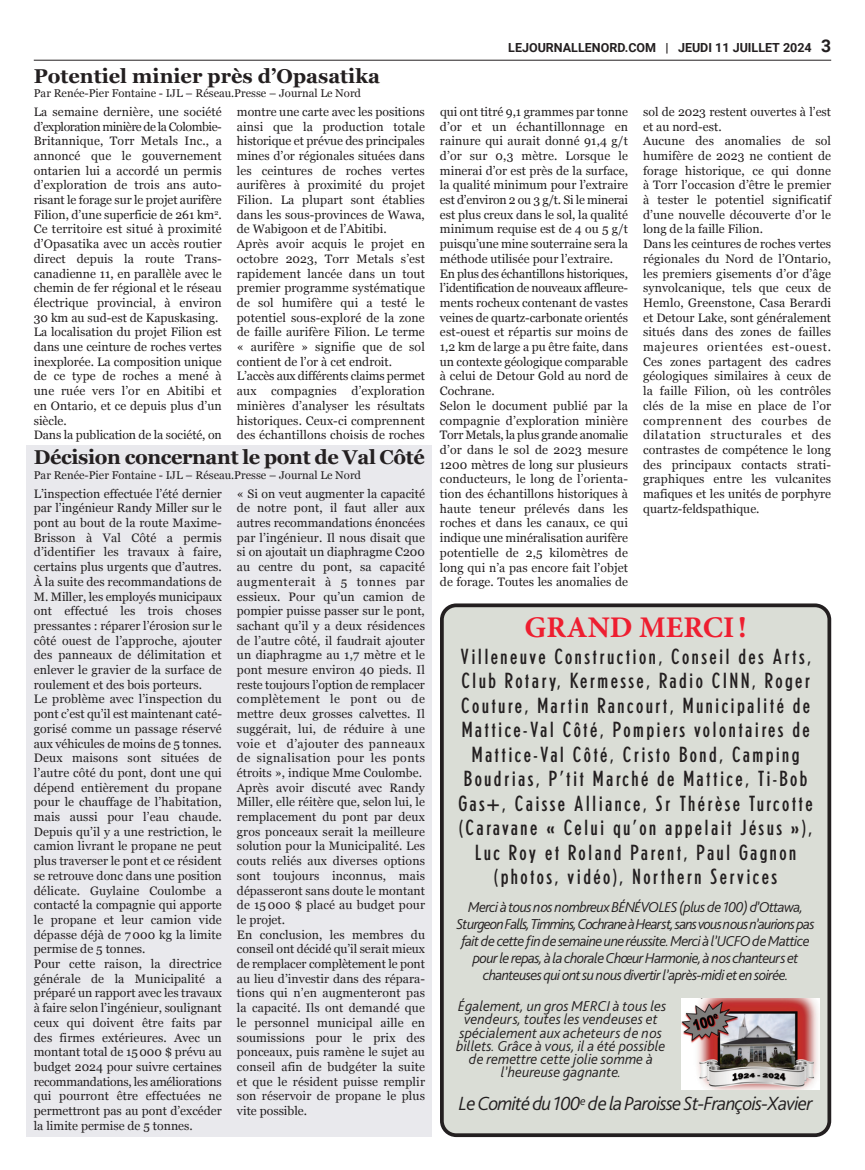
<style>
.page{position:relative;width:865px;height:1170px;background:#fff}
.page>*{position:absolute;margin:0;border:0;box-sizing:border-box;transform-origin:0 0}
.t1{font:700 30px "Minion Pro";color:#ee1e30}
.t2{font:300 condensed 21.25px/24.5px "AT Erbar";letter-spacing:.12em;color:#231f20;text-align:center}
.t3{font:italic 300 20px "Bliss Pro";letter-spacing:-.04em;color:#231f20}
.t4{font:700 20px "Georgia";letter-spacing:-.02em;color:#231f20}
.t5{font:700 20px "Georgia";color:#231f20}
.t6{font:italic 300 15px/17px "Bliss Pro";letter-spacing:-.04em;color:#231f20;text-align:center}
.t7{font:italic 300 15px/13.2px "Bliss Pro";color:#231f20;text-align:center}
.t8{font:700 12.5px "Roboto";color:#231f20}
.t9{font:12.25px/14.8px "Georgia";color:#231f20;text-align:justify}
.t10{font:11.25px "Georgia";color:#231f20}
.s1{font-size:17.5px}
</style>
<div class="page">
<div style="left:26px;top:445px;width:406px;height:692px;background:#e9e9ed"></div>
<hr style="left:34px;top:60px;width:796px;height:1px;background:#231f20">
<div style="left:440px;top:603px;width:390px;height:534px;background:#daddd6"></div>
<img style="left:681px;top:998px;width:138px;height:92px">
<p class="t5" style="left:34px;top:64px;width:347px">Potentiel minier près d’Opasatika</p>
<p class="t10" style="left:34px;top:87px;width:328px">Par Renée-Pier Fontaine - IJL – Réseau.Presse – Journal Le Nord</p>
<p class="t9" style="left:34px;top:104px;width:189px">La semaine dernière, une société d’exploration minière de la Colombie-Britannique, Torr Metals Inc., a annoncé que le gouvernement ontarien lui a accordé un permis d’exploration de trois ans auto&shy;risant le forage sur le projet aurifère Filion, d’une superficie de 261 km<sup>2</sup>.<br>Ce territoire est situé à proximité d’Opasatika avec un accès routier direct depuis la route Trans&shy;canadienne 11, en parallèle avec le chemin de fer régional et le réseau électrique provincial, à environ 30 km au sud-est de Kapuskasing.</p>
<p class="t9" style="left:34px;top:325px;width:189px">La localisation du projet Filion est dans une ceinture de roches vertes inexplorée. La composition unique de ce type de roches a mené à une ruée vers l’or en Abitibi et en Ontario, et ce depuis plus d’un siècle.</p>
<p class="t9" style="left:34px;top:428px;width:189px">Dans la publication de la société, on</p>
<p class="t9" style="left:237px;top:104px;width:189px">montre une carte avec les positions ainsi que la production totale historique et prévue des principales mines d’or régionales situées dans les ceintures de roches vertes aurifères à proximité du projet Filion. La plupart sont établies dans les sous-provinces de Wawa, de Wabigoon et de l’Abitibi.</p>
<p class="t9" style="left:237px;top:236px;width:189px">Après avoir acquis le projet en octobre 2023, Torr Metals s’est rapidement lancée dans un tout premier programme systématique de sol humifère qui a testé le potentiel sous-exploré de la zone de faille aurifère Filion. Le terme « aurifère » signifie que de sol contient de l’or à cet endroit.</p>
<p class="t9" style="left:237px;top:369px;width:189px">L’accès aux différents claims permet aux compagnies d’exploration minières d’analyser les résultats historiques. Ceux-ci comprennent des échantillons choisis de roches</p>
<p class="t4" style="left:34px;top:446px;width:392px">Décision concernant le pont de Val Côté</p>
<p class="t10" style="left:34px;top:469px;width:328px">Par Renée-Pier Fontaine - IJL – Réseau.Presse – Journal Le Nord</p>
<p class="t9" style="left:34px;top:486px;width:189px">L’inspection effectuée l’été dernier par l’ingénieur Randy Miller sur le pont au bout de la route Maxime-Brisson à Val Côté a permis d’identifier les travaux à faire, certains plus urgents que d’autres.<br>À la suite des recommandations de M. Miller, les employés municipaux ont effectué les trois choses pressantes : réparer l’érosion sur le côté ouest de l’approche, ajouter des panneaux de délimitation et enlever le gravier de la surface de roulement et des bois porteurs.</p>
<p class="t9" style="left:34px;top:692px;width:189px">Le problème avec l’inspection du pont c’est qu’il est maintenant caté&shy;gorisé comme un passage réservé aux véhicules de moins de 5 tonnes.<br>Deux maisons sont situées de l’autre côté du pont, dont une qui dépend entièrement du propane pour le chauffage de l’habitation, mais aussi pour l’eau chaude.<br>Depuis qu’il y a une restriction, le camion livrant le propane ne peut plus traverser le pont et ce résident se retrouve donc dans une position délicate. Guylaine Coulombe a contacté la compagnie qui apporte le propane et leur camion vide dépasse déjà de 7 000 kg la limite permise de 5 tonnes.</p>
<p class="t9" style="left:34px;top:956px;width:189px">Pour cette raison, la directrice générale de la Municipalité a préparé un rapport avec les travaux à faire selon l’ingénieur, soulignant ceux qui doivent être faits par des firmes extérieures. Avec un montant total de 15 000 $ prévu au budget 2024 pour suivre certaines recommandations, les améliorations qui pourront être effectuées ne permettront pas au pont d’excéder la limite permise de 5 tonnes.</p>
<p class="t9" style="left:237px;top:486px;width:189px">« Si on veut augmenter la capacité de notre pont, il faut aller aux autres recommandations énoncées par l’ingénieur. Il nous disait que si on ajoutait un diaphragme C200 au centre du pont, sa capacité augmenterait à 5 tonnes par essieux. Pour qu’un camion de pompier puisse passer sur le pont, sachant qu’il y a deux résidences de l’autre côté, il faudrait ajouter un diaphragme au 1,7 mètre et le pont mesure environ 40 pieds. Il reste toujours l’option de remplacer complètement le pont ou de mettre deux grosses calvettes. Il suggérait, lui, de réduire à une voie et d’ajouter des panneaux de signalisation pour les ponts étroits », indique Mme Coulombe.</p>
<p class="t9" style="left:237px;top:780px;width:189px">Après avoir discuté avec Randy Miller, elle réitère que, selon lui, le remplacement du pont par deux gros ponceaux serait la meilleure solution pour la Municipalité. Les couts reliés aux diverses options sont toujours inconnus, mais dépasseront sans doute le montant de 15 000 $ placé au budget pour le projet.</p>
<p class="t9" style="left:237px;top:927px;width:189px">En conclusion, les membres du conseil ont décidé qu’il serait mieux de remplacer complètement le pont au lieu d’investir dans des répara&shy;tions qui n’en augmenteront pas la capacité. Ils ont demandé que le personnel municipal aille en soumissions pour le prix des ponceaux, puis ramène le sujet au conseil afin de budgéter la suite et que le résident puisse remplir son réservoir de propane le plus vite possible.</p>
<p class="t8" style="left:508px;top:41px;width:324px">LEJOURNALLENORD.COM | JEUDI 11 JUILLET 2024 <span class="s1">3</span></p>
<p class="t9" style="left:439px;top:104px;width:189px">qui ont titré 9,1 grammes par tonne d’or et un échantillonnage en rainure qui aurait donné 91,4 g/t d’or sur 0,3 mètre. Lorsque le minerai d’or est près de la surface, la qualité minimum pour l’extraire est d’environ 2 ou 3 g/t. Si le minerai est plus creux dans le sol, la qualité minimum requise est de 4 ou 5 g/t puisqu’une mine souterraine sera la méthode utilisée pour l’extraire.</p>
<p class="t9" style="left:439px;top:266px;width:189px">En plus des échantillons historiques, l’identification de nouveaux affleure&shy;ments rocheux contenant de vastes veines de quartz-carbonate orientés est-ouest et répartis sur moins de 1,2 km de large a pu être faite, dans un contexte géologique comparable à celui de Detour Gold au nord de Cochrane.</p>
<p class="t9" style="left:439px;top:398px;width:189px">Selon le document publié par la compagnie d’exploration minière Torr Metals, la plus grande anomalie d’or dans le sol de 2023 mesure 1200 mètres de long sur plusieurs conducteurs, le long de l’orienta&shy;tion des échantillons historiques à haute teneur prélevés dans les roches et dans les canaux, ce qui indique une minéralisation aurifère potentielle de 2,5 kilomètres de long qui n’a pas encore fait l’objet de forage. Toutes les anomalies de</p>
<p class="t9" style="left:642px;top:104px;width:189px">sol de 2023 restent ouvertes à l’est et au nord-est.</p>
<p class="t9" style="left:642px;top:134px;width:189px">Aucune des anomalies de sol humifère de 2023 ne contient de forage historique, ce qui donne à Torr l’occasion d’être le premier à tester le potentiel significatif d’une nouvelle découverte d’or le long de la faille Filion.</p>
<p class="t9" style="left:642px;top:236px;width:189px">Dans les ceintures de roches vertes régionales du Nord de l’Ontario, les premiers gisements d’or d’âge synvolcanique, tels que ceux de Hemlo, Greenstone, Casa Berardi et Detour Lake, sont généralement situés dans des zones de failles majeures orientées est-ouest.<br>Ces zones partagent des cadres géologiques similaires à ceux de la faille Filion, où les contrôles clés de la mise en place de l’or comprennent des courbes de dilatation structurales et des contrastes de compétence le long des principaux contacts strati&shy;graphiques entre les vulcanites mafiques et les unités de porphyre quartz-feldspathique.</p>
<p class="t1" style="left:524px;top:609px;width:223px">GRAND MERCI !</p>
<p class="t2" style="left:458px;top:645px;width:355px">Villeneuve Construction, Conseil des Arts, Club Rotary, Kermesse, Radio CINN, Roger Couture, Martin Rancourt, Municipalité de Mattice-Val Côté, Pompiers volontaires de Mattice-Val Côté, Cristo Bond, Camping Boudrias, P’tit Marché de Mattice, Ti-Bob Gas+, Caisse Alliance, Sr Thérèse Turcotte (Caravane « Celui qu’on appelait Jésus »), Luc Roy et Roland Parent, Paul Gagnon (photos, vidéo), Northern Services</p>
<p class="t6" style="left:456px;top:900px;width:359px">Merci à tous nos nombreux BÉNÉVOLES (plus de 100) d’Ottawa, Sturgeon Falls, Timmins, Cochrane à Hearst, sans vous nous n’aurions pas fait de cette fin de semaine une réussite. Merci à l’UCFO de Mattice pour le repas, à la chorale Chœur Harmonie, à nos chanteurs et chanteuses qui ont su nous divertir l’après-midi et en soirée.</p>
<p class="t7" style="left:456px;top:1001px;width:211px">Également, un gros MERCI à tous les vendeurs, toutes les vendeuses et spécialement aux acheteurs de nos billets. Grâce à vous, il a été possible de remettre cette jolie somme à l’heureuse gagnante.</p>
<p class="t3" style="left:458px;top:1096px;width:355px">Le Comité du 100<sup>e</sup> de la Paroisse St-François-Xavier</p>
</div>
